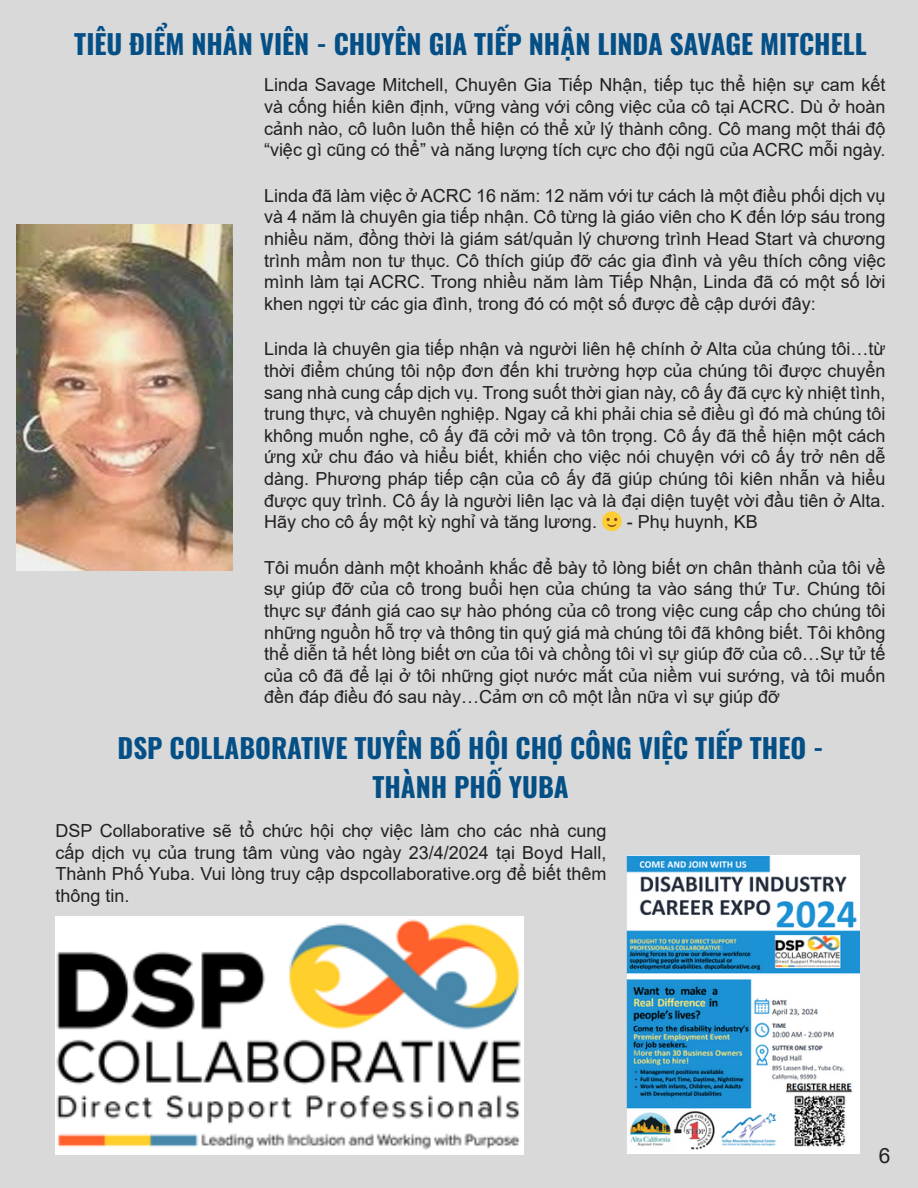
<style>
.page{position:relative;width:918px;height:1188px;background:#d9d9d9}
.page>*{position:absolute;margin:0;border:0;box-sizing:border-box;transform-origin:0 0}
.t1{font:700 27px/39px "Oswald";color:#044f86;text-align:center}
.t2{font:21px "Arial";color:#231f20}
.t3{font:18px/21.6px "Arial";color:#231f20;text-align:justify}
</style>
<div class="page">
<img style="left:17px;top:225px;width:216px;height:345px">
<img style="left:56px;top:916px;width:468px;height:239px">
<img style="left:627px;top:856px;width:233px;height:298px">
<div style="left:602px;top:511px;width:20px;height:20px;background:#fecf35;border-radius:50%"></div>
<svg style="left:606px;top:518px;width:11px;height:9px"></svg>
<p class="t1" style="left:74px;top:22px;width:794px">TIÊU ĐIỂM NHÂN VIÊN - CHUYÊN GIA TIẾP NHẬN LINDA SAVAGE MITCHELL</p>
<p class="t3" style="left:264px;top:74px;width:623px">Linda Savage Mitchell, Chuyên Gia Tiếp Nhận, tiếp tục thể hiện sự cam kết và cống hiến kiên định, vững vàng với công việc của cô tại ACRC. Dù ở hoàn cảnh nào, cô luôn luôn thể hiện có thể xử lý thành công. Cô mang một thái độ “việc gì cũng có thể” và năng lượng tích cực cho đội ngũ của ACRC mỗi ngày.</p>
<p class="t3" style="left:264px;top:184px;width:623px">Linda đã làm việc ở ACRC 16 năm: 12 năm với tư cách là một điều phối dịch vụ và 4 năm là chuyên gia tiếp nhận. Cô từng là giáo viên cho K đến lớp sáu trong nhiều năm, đồng thời là giám sát/quản lý chương trình Head Start và chương trình mầm non tư thục. Cô thích giúp đỡ các gia đình và yêu thích công việc mình làm tại ACRC. Trong nhiều năm làm Tiếp Nhận, Linda đã có một số lời khen ngợi từ các gia đình, trong đó có một số được đề cập dưới đây:</p>
<p class="t3" style="left:264px;top:338px;width:623px">Linda là chuyên gia tiếp nhận và người liên hệ chính ở Alta của chúng tôi…từ thời điểm chúng tôi nộp đơn đến khi trường hợp của chúng tôi được chuyển sang nhà cung cấp dịch vụ. Trong suốt thời gian này, cô ấy đã cực kỳ nhiệt tình, trung thực, và chuyên nghiệp. Ngay cả khi phải chia sẻ điều gì đó mà chúng tôi không muốn nghe, cô ấy đã cởi mở và tôn trọng. Cô ấy đã thể hiện một cách ứng xử chu đáo và hiểu biết, khiến cho việc nói chuyện với cô ấy trở nên dễ dàng. Phương pháp tiếp cận của cô ấy đã giúp chúng tôi kiên nhẫn và hiểu được quy trình. Cô ấy là người liên lạc và là đại diện tuyệt vời đầu tiên ở Alta.<br>Hãy cho cô ấy một kỳ nghỉ và tăng lương.</p>
<p class="t3" style="left:627px;top:511px;width:133px">- Phụ huynh, KB</p>
<p class="t3" style="left:264px;top:556px;width:623px">Tôi muốn dành một khoảnh khắc để bày tỏ lòng biết ơn chân thành của tôi về sự giúp đỡ của cô trong buổi hẹn của chúng ta vào sáng thứ Tư. Chúng tôi thực sự đánh giá cao sự hào phóng của cô trong việc cung cấp cho chúng tôi những nguồn hỗ trợ và thông tin quý giá mà chúng tôi đã không biết. Tôi không thể diễn tả hết lòng biết ơn của tôi và chồng tôi vì sự giúp đỡ của cô…Sự tử tế của cô đã để lại ở tôi những giọt nước mắt của niềm vui sướng, và tôi muốn đền đáp điều đó sau này…Cảm ơn cô một lần nữa vì sự giúp đỡ</p>
<p class="t1" style="left:118px;top:726px;width:708px">DSP COLLABORATIVE TUYÊN BỐ HỘI CHỢ CÔNG VIỆC TIẾP THEO -<br>THÀNH PHỐ YUBA</p>
<p class="t3" style="left:56px;top:820px;width:553px">DSP Collaborative sẽ tổ chức hội chợ việc làm cho các nhà cung cấp dịch vụ của trung tâm vùng vào ngày 23/4/2024 tại Boyd Hall, Thành Phố Yuba. Vui lòng truy cập dspcollaborative.org để biết thêm thông tin.</p>
<p class="t2" style="left:879px;top:1141px;width:13px">6</p>
</div>
